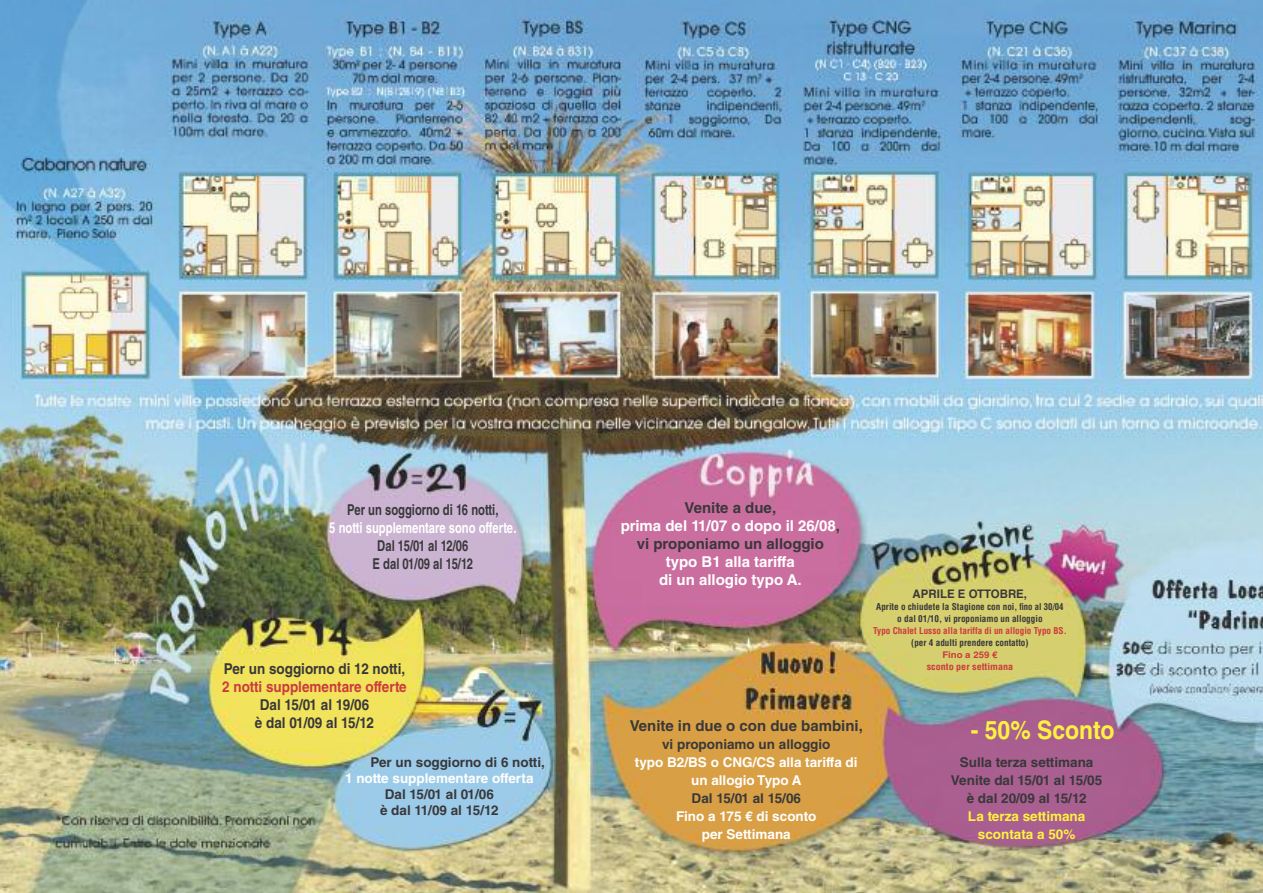
<style>
.page{position:relative;width:1263px;height:893px;background:#fff}
.page>*{position:absolute;margin:0;border:0;box-sizing:border-box;transform-origin:0 0}
.t1{font:700 25.5px "Helvetica LT Std";color:#fff23e;scale:.9 1}
.t2{font:700 15px/18px "Helvetica LT Std";color:#39383a;text-align:center}
.t3{font:700 15px/18px "Helvetica LT Std";color:#39383a;text-align:center;scale:.9 1}
.t4{font:700 15px/18px "Helvetica LT Std";color:#39383a;text-align:center;scale:.75 1}
.t5{font:700 15px/18px "Helvetica LT Std";color:#fff;text-align:center}
.t6{font:700 15px "Helvetica LT Std";color:#fff;scale:.75 1}
.t7{font:700 15px "Helvetica LT Std";color:#cc3a3d;scale:.9 1}
.t8{font:700 13.5px/18px "Helvetica LT Std";color:#39383a;text-align:center}
.t9{font:700 13.5px/18px "Helvetica LT Std";color:#fff;text-align:center}
.t10{font:700 13.5px/18px "Helvetica LT Std";color:#fff23e;text-align:center}
.t11{font:700 11.85px "Helvetica LT Std";color:#39383a}
.t12{font:700 condensed 9.15px/12px "Helvetica LT Std";color:#39383a;text-align:center}
.t13{font:700 condensed 9.15px "Helvetica LT Std";color:#cc3a3d}
.t14{font:700 condensed 9.15px "Helvetica LT Std";color:#cc3a3d;scale:1.1 1}
.t15{font:700 9.15px "Helvetica LT Std";color:#cc3a3d;scale:1.05 1}
.s1{color:#fff}
</style>
<div class="page">
<img style="left:0;top:0;width:1263px;height:893px">
<p class="t4" style="left:347px;top:502px;width:203px">Per un soggiorno di 16 notti,</p>
<p class="t6" style="left:329px;top:522px;width:251px">5 notti supplementare sono offerte.</p>
<p class="t4" style="left:373px;top:538px;width:136px">Dal 15/01 al 12/06<br>E dal 01/09 al 15/12</p>
<p class="t3" style="left:224px;top:661px;width:203px">Per un soggiorno di 12 notti,</p>
<p class="t7" style="left:222px;top:681px;width:207px">2 notti supplementare offerte</p>
<p class="t3" style="left:255px;top:697px;width:134px">Dal 15/01 al 19/06 è dal 01/09 al 15/12</p>
<p class="t8" style="left:370px;top:754px;width:176px">Per un soggiorno di 6 notti,</p>
<p class="t9" style="left:345px;top:770px;width:190px">1 notte supplementare offerta</p>
<p class="t8" style="left:380px;top:787px;width:120px;line-height:16.2px">Dal 15/01 al 01/06 è dal 11/09 al 15/12</p>
<p class="t2" style="left:621px;top:500px;width:221px">Venite a due,<br><span class="s1">prima del 11/07 o dopo il 26/08</span>, vi proponiamo un alloggio</p>
<p class="t5" style="left:659px;top:554px;width:144px">typo B1 alla tariffa di un allogio typo A.</p>
<p class="t11" style="left:913px;top:589px;width:116px">APRILE E OTTOBRE,</p>
<p class="t12" style="left:876px;top:601px;width:189px">Aprite o chiudete la Stagione con noi, fino al 30/04 o dal 01/10, vi proponiamo un alloggio</p>
<p class="t13" style="left:873px;top:627px;width:195px">Typo Chalet Lusso alla tariffa di un allogio Typo BS.</p>
<p class="t12" style="left:911px;top:637px;width:119px">(per 4 adulti prendere contatto)</p>
<p class="t15" style="left:942px;top:651px;width:54px">Fino a 259 €</p>
<p class="t14" style="left:927px;top:663px;width:80px">sconto per settimana</p>
<p class="t2" style="left:630px;top:718px;width:235px">Venite in due o con due bambini,</p>
<p class="t8" style="left:662px;top:737px;width:170px">vi proponiamo un alloggio</p>
<p class="t9" style="left:635px;top:755px;width:224px">typo B2/BS o CNG/CS alla tariffa di un allogio Typo A</p>
<p class="t8" style="left:692px;top:791px;width:111px">Dal 15/01 al 15/06</p>
<p class="t9" style="left:676px;top:809px;width:141px">Fino a 175 € di sconto per Settimana</p>
<h1 class="t1" style="left:971px;top:720px;width:161px">- 50% Sconto</h1>
<p class="t8" style="left:951px;top:754px;width:153px">Sulla terza settimana<br>Venite dal 15/01 al 15/05 è dal 20/09 al 15/12</p>
<p class="t10" style="left:968px;top:808px;width:119px">La terza settimana scontata a 50%</p>
</div>
